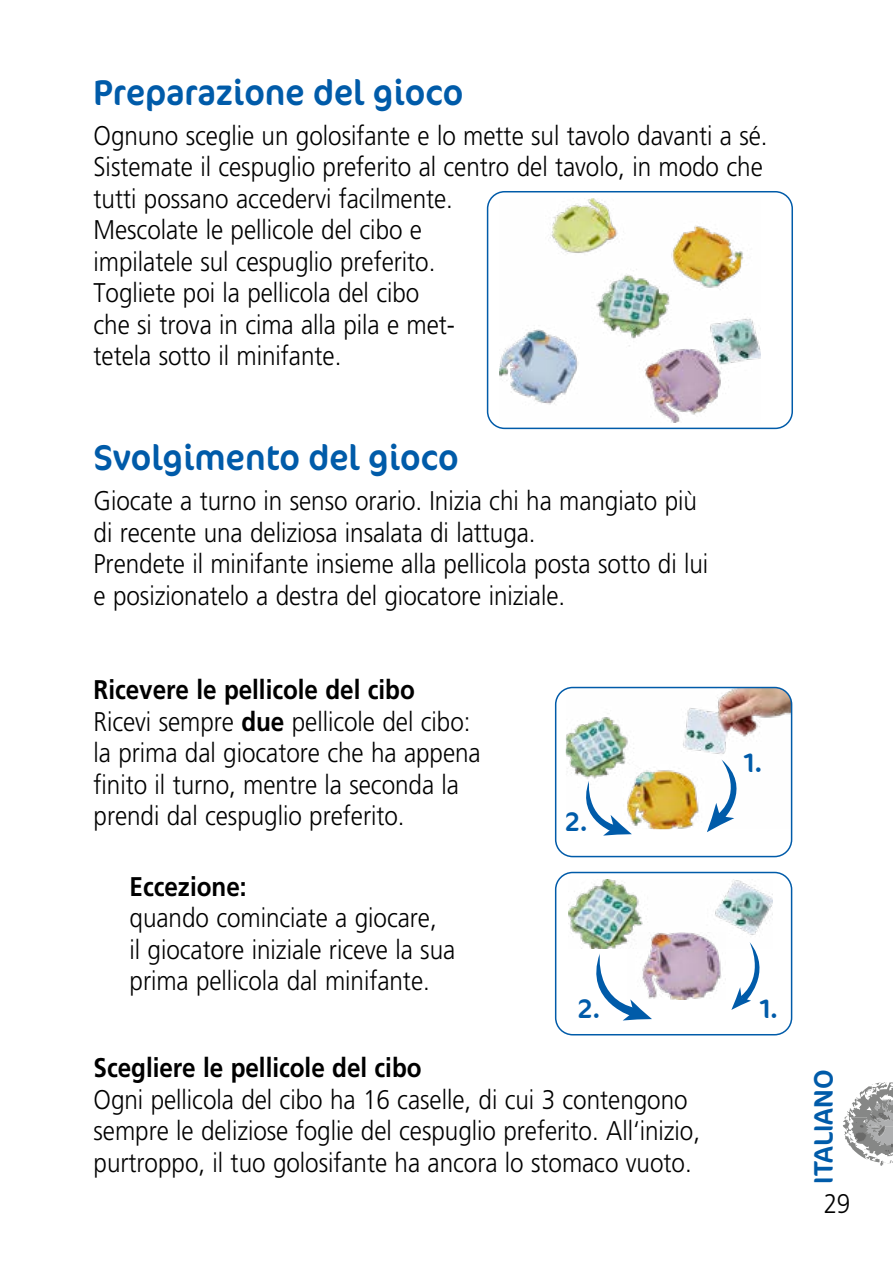
<style>
.page{position:relative;width:893px;height:1263px;background:#fff}
.page>*{position:absolute;margin:0;border:0;box-sizing:border-box;transform-origin:0 0}
.t1{font:36px "Cocon";color:#005ba9;scale:.95 1}
.t2{font:300 27px/31.5px "Frutiger LT";color:#000;scale:.9 1}
.t3{font:700 27px "Frutiger LT";color:#000;scale:.9 1}
.t4{font:27px "Cocon";color:#005ba9}
.t5{font:27px "Cocon";color:#005ba9;scale:.95 1}
.s1{font-weight:700}
</style>
<div class="page">
<svg style="left:843px;top:1082px;width:50px;height:84px"></svg>
<img style="left:875px;top:1137px;width:18px;height:7px">
<img style="left:873px;top:1115px;width:20px;height:22px">
<img style="left:877px;top:1109px;width:16px;height:6px">
<img style="left:500px;top:199px;width:260px;height:223px">
<div style="left:487px;top:191px;width:306px;height:238px;border:2px solid #005ba9;border-radius:17px"></div>
<img style="left:566px;top:687px;width:226px;height:142px">
<div style="left:555px;top:687px;width:237px;height:170px;border:2px solid #005ba9;border-radius:17px"></div>
<svg style="left:575px;top:781px;width:57px;height:55px"></svg>
<svg style="left:707px;top:759px;width:47px;height:73px"></svg>
<img style="left:650px;top:948px;width:71px;height:51px">
<div style="left:555px;top:872px;width:237px;height:163px;border:2px solid #005ba9;border-radius:17px"></div>
<svg style="left:596px;top:953px;width:56px;height:67px"></svg>
<svg style="left:731px;top:948px;width:29px;height:62px"></svg>
<img style="left:568px;top:880px;width:205px;height:68px">
<h1 class="t1" style="left:94px;top:71px;width:391px">Preparazione del gioco</h1>
<p class="t2" style="left:94px;top:120px;width:751px">Ognuno sceglie un golosifante e lo mette sul tavolo davanti a sé.<br>Sistemate il cespuglio preferito al centro del tavolo, in modo che tutti possano accedervi facilmente.<br>Mescolate le pellicole del cibo e<br>impilatele sul cespuglio preferito.<br>Togliete poi la pellicola del cibo<br>che si trova in cima alla pila e met-<br>tetela sotto il minifante.</p>
<h1 class="t1" style="left:94px;top:437px;width:386px">Svolgimento del gioco</h1>
<p class="t2" style="left:94px;top:485px;width:684px">Giocate a turno in senso orario. Inizia chi ha mangiato più di recente una deliziosa insalata di lattuga.<br>Prendete il minifante insieme alla pellicola posta sotto di lui e posizionatelo a destra del giocatore iniziale.</p>
<p class="t2" style="left:94px;top:674px;width:432px"><span class="s1">Ricevere le pellicole del cibo<br></span>Ricevi sempre <span class="s1">due</span> pellicole del cibo: la prima dal giocatore che ha appena finito il turno, mentre la seconda la prendi dal cespuglio preferito.</p>
<p class="t3" style="left:130px;top:870px;width:132px">Eccezione:</p>
<p class="t2" style="left:130px;top:902px;width:363px">quando cominciate a giocare,<br>il giocatore iniziale riceve la sua prima pellicola dal minifante.</p>
<p class="t5" style="left:565px;top:806px;width:25px">2.</p>
<p class="t5" style="left:744px;top:747px;width:20px">1.</p>
<p class="t5" style="left:578px;top:993px;width:25px">2.</p>
<p class="t5" style="left:760px;top:993px;width:20px">1.</p>
<p class="t3" style="left:94px;top:1052px;width:366px">Scegliere le pellicole del cibo</p>
<p class="t2" style="left:94px;top:1084px;width:676px">Ogni pellicola del cibo ha 16 caselle, di cui 3 contengono sempre le deliziose foglie del cespuglio preferito. All‘inizio, purtroppo, il tuo golosifante ha ancora lo stomaco vuoto.</p>
<p class="t4" style="left:808px;top:1183px;width:115px;rotate:-90deg">ITALIANO</p>
<p class="t2" style="left:824px;top:1188px;width:31px">29</p>
</div>
